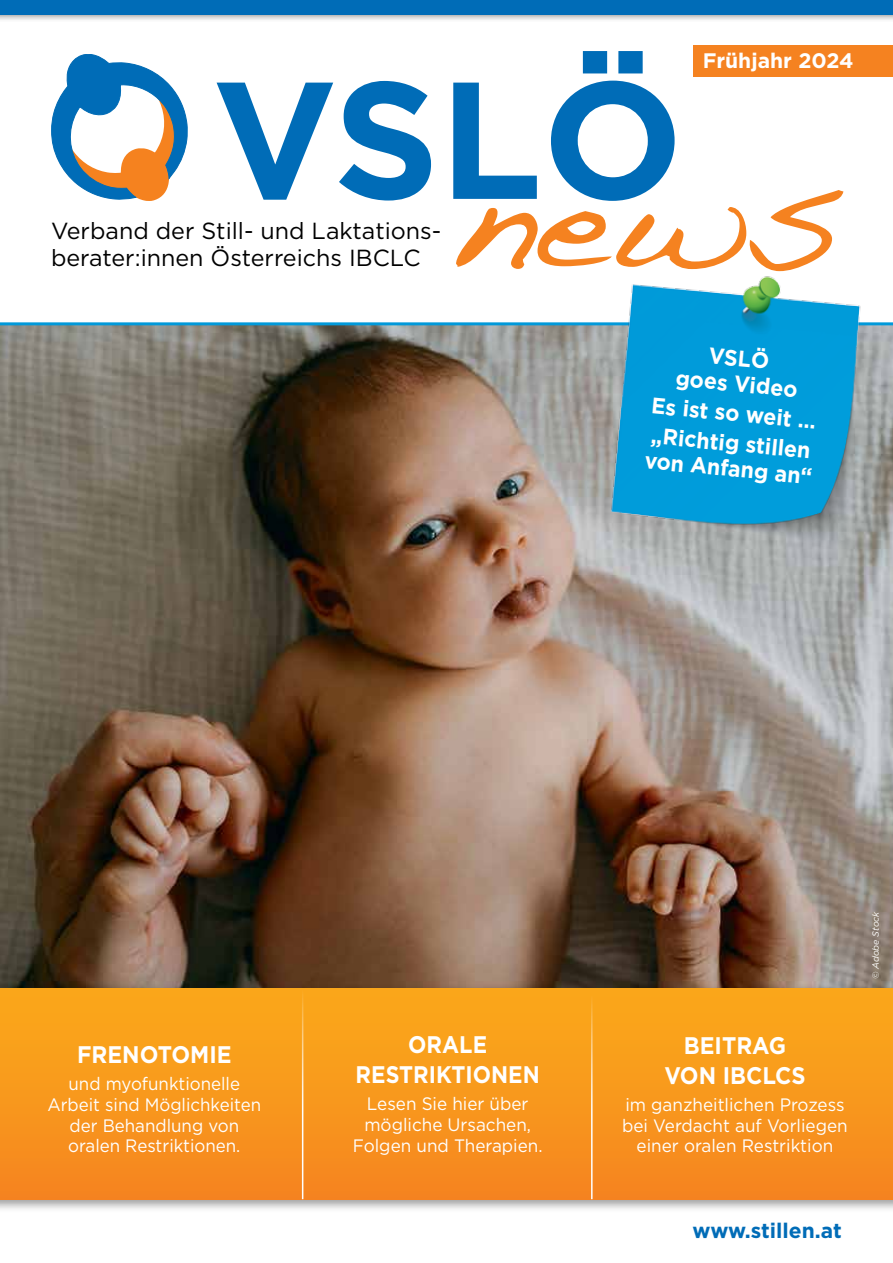
<style>
.page{position:relative;width:893px;height:1263px;background:#fff}
.page>*{position:absolute;margin:0;border:0;box-sizing:border-box;transform-origin:0 0}
.t1{font:700 166.05px "Gotham HTF";color:#006cb7}
.t2{font:700 24px/30px "Gotham HTF";color:#fff;text-align:center;scale:.92 1}
.t3{font:700 24px/30px "Gotham HTF";color:#fff;text-align:center;scale:.9 1}
.t4{font:23.25px/27.2px "Gotham HTF";color:#000}
.t5{font:700 22.5px/25.3px "Gotham HTF";color:#fff;text-align:center;scale:.95 1}
.t6{font:700 21px "Gotham HTF";color:#006cb7}
.t7{font:700 21px "Gotham HTF";color:#fff}
.t8{font:18px/21px "Gotham HTF";color:#fff;text-align:center;scale:.95 1}
.t9{font:18px/20.7px "Gotham HTF";color:#fff;text-align:center;scale:.94 1}
.t10{font:italic 9px "Gotham HTF";color:#fff}
</style>
<div class="page">
<img style="left:0;top:325px;width:893px;height:659px">
<div style="left:0;top:984px;width:893px;height:228px;background:#000;opacity:.4"></div>
<div style="left:0;top:989px;width:893px;height:210px;background:linear-gradient(to bottom,#fbaa19,#f68520)"></div>
<hr style="left:0;top:322px;width:893px;height:3px;background:#0099da">
<hr style="left:302px;top:990px;width:1px;height:209px;background:#fff">
<hr style="left:591px;top:995px;width:2px;height:204px;background:#fff">
<div style="left:0;top:0;width:893px;height:23px;background:#000;opacity:.5"></div>
<div style="left:0;top:0;width:893px;height:14px;background:#006cb7"></div>
<svg style="left:52px;top:54px;width:135px;height:147px"></svg>
<div style="left:693px;top:45px;width:200px;height:32px;background:#f58220"></div>
<img style="left:608px;top:276px;width:261px;height:275px">
<h1 class="t1" style="left:213px;top:44px;width:631px">VSLÖ<sub>news</sub></h1>
<p class="t7" style="left:703px;top:49px;width:153px">Frühjahr 2024</p>
<p class="t4" style="left:51px;top:216px;width:392px">Verband der Still- und Laktations&shy;berater:innen Österreichs IBCLC</p>
<p class="t5" style="left:680px;top:339px;width:130px;rotate:6deg">VSLÖ<br>goes Video</p>
<p class="t5" style="left:653px;top:389px;width:175px;line-height:29.7px;text-align:left;rotate:6deg">Es ist so weit … „Richtig stillen</p>
<p class="t5" style="left:646px;top:446px;width:178px;rotate:6deg">von Anfang an“</p>
<h2 class="t2" style="left:77px;top:1039px;width:170px">FRENOTOMIE</h2>
<p class="t9" style="left:47px;top:1073px;width:229px">und myofunktionelle<br>Arbeit sind Möglichkeiten der Behandlung von oralen Restriktionen.</p>
<h2 class="t3" style="left:356px;top:1029px;width:206px">ORALE<br>RESTRIKTIONEN</h2>
<p class="t8" style="left:353px;top:1093px;width:201px">Lesen Sie hier über mögliche Ursachen,<br>Folgen und Therapien.</p>
<h2 class="t2" style="left:664px;top:1030px;width:155px">BEITRAG<br>VON IBCLCS</h2>
<p class="t8" style="left:622px;top:1094px;width:239px">im ganzheitlichen Prozess bei Verdacht auf Vorliegen einer oralen Restriktion</p>
<p class="t10" style="left:871px;top:979px;width:69px;rotate:-90deg">© Adobe Stock</p>
<p class="t6" style="left:692px;top:1218px;width:151px">www.stillen.at</p>
</div>
